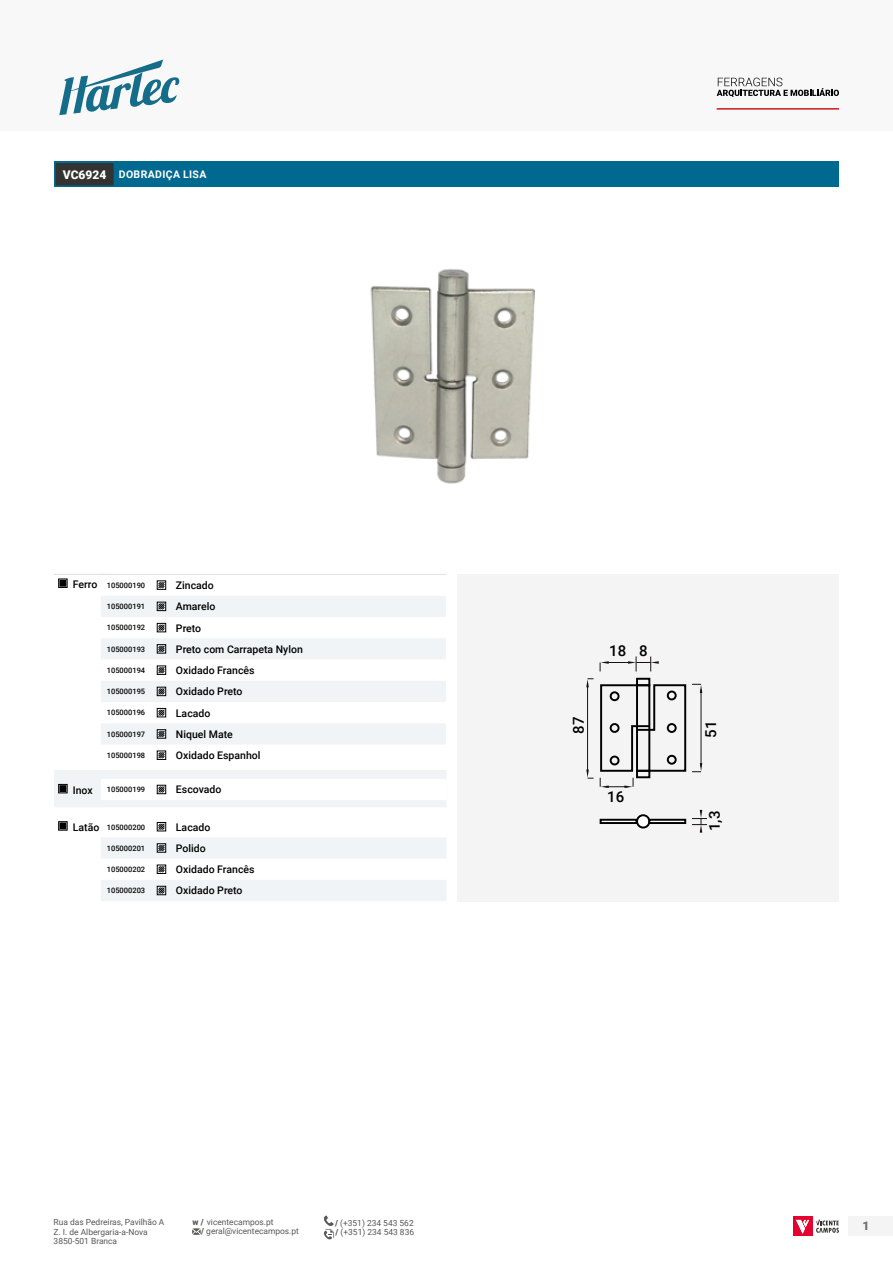
<style>
.page{position:relative;width:893px;height:1263px;background:#fff}
.page>*{position:absolute;margin:0;border:0;box-sizing:border-box;transform-origin:0 0}
.t1{font:500 15px "Roboto";color:#000}
.t2{font:900 12px "Roboto";color:#706f6f}
.t3{font:500 10.5px "Roboto";color:#000}
.t4{font:700 10.5px "Roboto";letter-spacing:.035em;color:#fff}
.t5{font:8.4px/9.6px "Roboto";color:#575756}
.t6{font:500 7.5px "Roboto";color:#000}
.s1{font-weight:900;font-size:12px}
.s2{font-size:10.5px}
.s3{font-weight:900}
</style>
<div class="page">
<div style="left:0;top:0;width:893px;height:131px;background:#f8f8f8"></div>
<svg style="left:59px;top:60px;width:120px;height:55px"></svg>
<div style="left:849px;top:1216px;width:44px;height:20px;background:#f4f4f4"></div>
<svg style="left:717px;top:78px;width:122px;height:19px"></svg>
<hr style="left:717px;top:108px;width:122px;height:2px;background:#cd171a">
<div style="left:793px;top:1216px;width:19px;height:20px;background:#e4032e"></div>
<svg style="left:796px;top:1220px;width:13px;height:14px"></svg>
<svg style="left:816px;top:1219px;width:23px;height:14px"></svg>
<svg style="left:192px;top:1228px;width:9px;height:7px"></svg>
<svg style="left:324px;top:1215px;width:10px;height:24px"></svg>
<img style="left:370px;top:269px;width:165px;height:215px">
<div style="left:457px;top:574px;width:382px;height:327px;background:#f4f4f4"></div>
<svg style="left:600px;top:656px;width:59px;height:15px"></svg>
<svg style="left:586px;top:678px;width:116px;height:110px"></svg>
<div style="left:637px;top:815px;width:12px;height:12px;background:#fff;border-radius:50%"></div>
<div style="left:636px;top:814px;width:14px;height:14px;border:2px solid #000;border-radius:50%"></div>
<div style="left:648px;top:819px;width:38px;height:5px;border:2px solid #000"></div>
<div style="left:600px;top:819px;width:37px;height:5px;border:2px solid #000"></div>
<svg style="left:692px;top:810px;width:15px;height:23px"></svg>
<hr style="left:67px;top:574px;width:46px;height:1px;background:#e3e3e3">
<div style="left:58px;top:579px;width:9px;height:9px;border:1px solid #000"></div>
<svg style="left:54px;top:574px;width:13px;height:12px"></svg>
<svg style="left:101px;top:596px;width:345px;height:148px;fill:#f0f4f6"></svg>
<hr style="left:101px;top:574px;width:52px;height:1px;background:#e3e3e3">
<hr style="left:170px;top:574px;width:277px;height:1px;background:#e3e3e3">
<svg style="left:153px;top:574px;width:17px;height:16px"></svg>
<svg style="left:157px;top:601px;width:9px;height:10px"></svg>
<svg style="left:157px;top:623px;width:9px;height:9px"></svg>
<svg style="left:157px;top:644px;width:9px;height:10px"></svg>
<svg style="left:157px;top:665px;width:9px;height:10px"></svg>
<svg style="left:157px;top:686px;width:9px;height:10px"></svg>
<svg style="left:157px;top:708px;width:9px;height:9px"></svg>
<svg style="left:157px;top:729px;width:9px;height:10px"></svg>
<svg style="left:157px;top:750px;width:9px;height:10px"></svg>
<svg style="left:54px;top:770px;width:392px;height:37px"></svg>
<div style="left:58px;top:821px;width:9px;height:9px;border:1px solid #000"></div>
<svg style="left:60px;top:823px;width:6px;height:6px"></svg>
<svg style="left:101px;top:822px;width:345px;height:79px"></svg>
<div style="left:54px;top:162px;width:785px;height:25px;background:#00698f"></div>
<div style="left:54px;top:162px;width:61px;height:25px;background:#333332;border:2px solid #00698f"></div>
<p class="t4" style="left:63px;top:167px;width:145px"><span class="s1">VC6924</span> DOBRADIÇA LISA</p>
<p class="t6" style="left:73px;top:580px;width:74px"><span class="s2">Ferro</span> 105000190</p>
<p class="t3" style="left:176px;top:578px;width:39px">Zincado</p>
<p class="t6" style="left:107px;top:601px;width:40px">105000191</p>
<p class="t3" style="left:176px;top:599px;width:41px">Amarelo</p>
<p class="t6" style="left:107px;top:622px;width:40px">105000192</p>
<p class="t3" style="left:176px;top:620px;width:27px">Preto</p>
<p class="t6" style="left:107px;top:644px;width:40px">105000193</p>
<p class="t3" style="left:176px;top:642px;width:128px">Preto com Carrapeta Nylon</p>
<p class="t6" style="left:107px;top:665px;width:40px">105000194</p>
<p class="t3" style="left:176px;top:663px;width:80px">Oxidado Francês</p>
<p class="t6" style="left:107px;top:686px;width:40px">105000195</p>
<p class="t3" style="left:176px;top:684px;width:68px">Oxidado Preto</p>
<p class="t6" style="left:107px;top:707px;width:40px">105000196</p>
<p class="t3" style="left:176px;top:705px;width:36px">Lacado</p>
<p class="t6" style="left:107px;top:729px;width:40px">105000197</p>
<p class="t3" style="left:176px;top:727px;width:58px">Niquel Mate</p>
<p class="t6" style="left:107px;top:750px;width:40px">105000198</p>
<p class="t3" style="left:176px;top:748px;width:86px">Oxidado Espanhol</p>
<p class="t3" style="left:73px;top:783px;width:21px">Inox</p>
<p class="t6" style="left:107px;top:784px;width:40px">105000199</p>
<p class="t3" style="left:176px;top:782px;width:47px">Escovado</p>
<p class="t6" style="left:73px;top:822px;width:74px"><span class="s2">Latão</span> 105000200</p>
<p class="t3" style="left:176px;top:819px;width:36px">Lacado</p>
<p class="t6" style="left:107px;top:843px;width:40px">105000201</p>
<p class="t3" style="left:176px;top:841px;width:31px">Polido</p>
<p class="t6" style="left:107px;top:864px;width:40px">105000202</p>
<p class="t3" style="left:176px;top:862px;width:80px">Oxidado Francês</p>
<p class="t6" style="left:107px;top:885px;width:40px">105000203</p>
<p class="t3" style="left:176px;top:883px;width:68px">Oxidado Preto</p>
<p class="t5" style="left:54px;top:1217px;width:112px">Rua das Pedreiras, Pavilhão A</p>
<p class="t5" style="left:335px;top:1217px;width:80px"><span class="s3">/</span> (+351) 234 543 562</p>
<p class="t5" style="left:54px;top:1226px;width:96px">Z. I. de Albergaria-a-Nova<br>3850-501 Branca</p>
<p class="t5" style="left:201px;top:1217px;width:99px;line-height:9.1px;text-indent:-9px"><span class="s3">w /</span> vicentecampos.pt<br><span class="s3">/</span> geral@vicentecampos.pt</p>
<p class="t5" style="left:336px;top:1227px;width:80px"><span class="s3">/</span> (+351) 234 543 836</p>
<h1 class="t1" style="left:609px;top:640px;width:19px">18</h1>
<h1 class="t1" style="left:639px;top:640px;width:10px">8</h1>
<h1 class="t1" style="left:568px;top:733px;width:19px;rotate:-90deg">87</h1>
<h1 class="t1" style="left:607px;top:786px;width:19px">16</h1>
<h1 class="t1" style="left:700px;top:738px;width:19px;rotate:-90deg">51</h1>
<h1 class="t1" style="left:704px;top:831px;width:22px;rotate:-90deg">1,3</h1>
<p class="t2" style="left:862px;top:1217px;width:8px">1</p>
</div>
